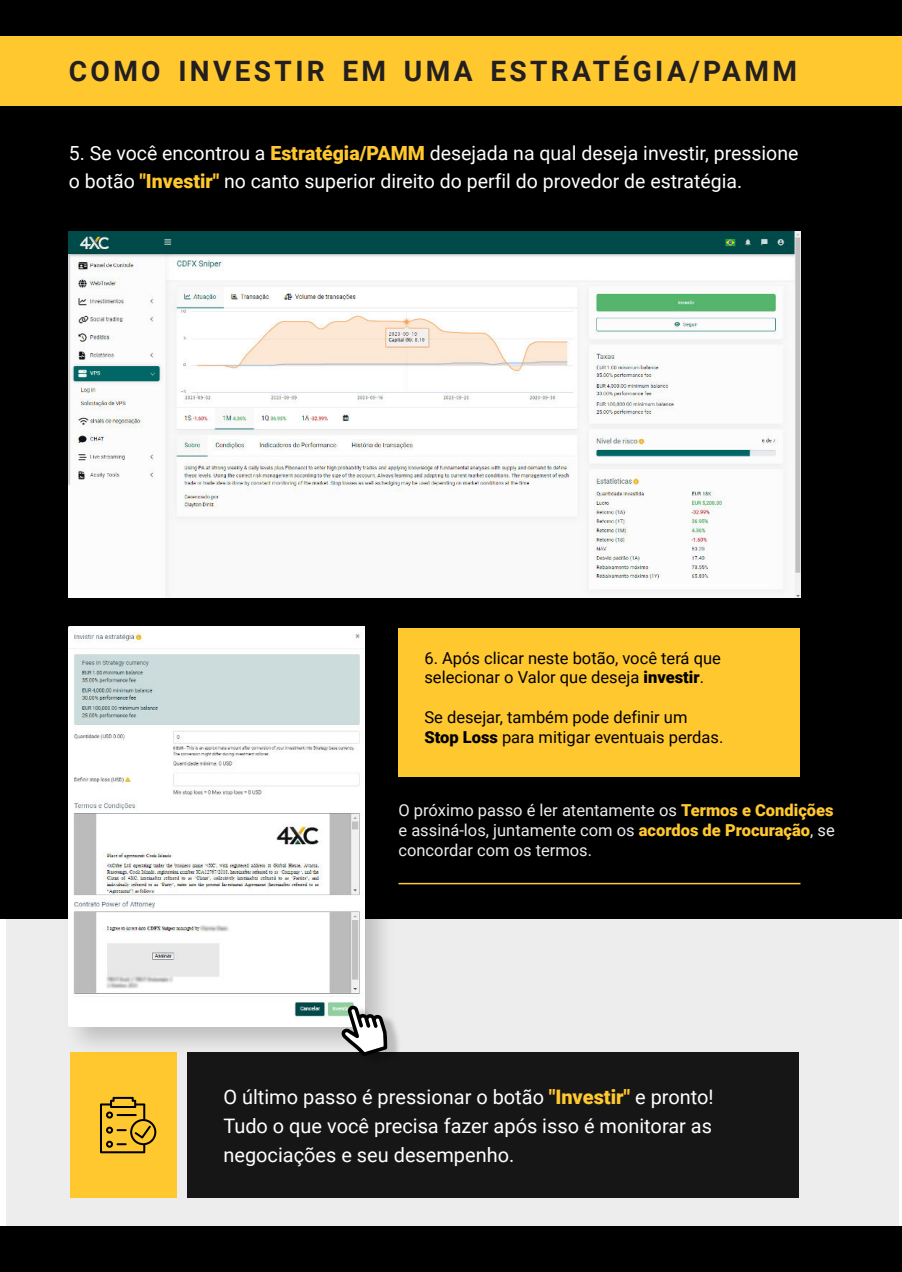
<style>
.page{position:relative;width:902px;height:1272px;background:#fff}
.page>*{position:absolute;margin:0;border:0;box-sizing:border-box;transform-origin:0 0}
.t1{font:700 28.05px "Roboto";letter-spacing:.12em;color:#231f20}
.t2{font:19.95px/29.2px "Roboto";color:#fff;text-align:justify}
.t3{font:19.5px/28.5px "Roboto";color:#fff}
.t4{font:16.5px/19.8px "Roboto";color:#000}
.t5{font:16.5px/19.8px "Roboto";color:#ededee;text-align:justify}
.s1{font-weight:900;color:#ffc82f}
.s2{font-weight:900}
</style>
<div class="page">
<div style="left:6px;top:919px;width:893px;height:325px;background:#ededee"></div>
<div style="left:0;top:106px;width:902px;height:813px;background:#000"></div>
<div style="left:0;top:0;width:902px;height:81px;background:#000"></div>
<div style="left:0;top:36px;width:902px;height:70px;background:#ffc82f"></div>
<div style="left:0;top:1226px;width:902px;height:46px;background:#000"></div>
<div style="left:398px;top:628px;width:402px;height:149px;background:#ffc82f"></div>
<img style="left:69px;top:231px;width:731px;height:366px">
<div style="left:188px;top:1052px;width:611px;height:145px;background:#161616"></div>
<div style="left:70px;top:1052px;width:107px;height:145px;background:#ffc82f"></div>
<svg style="left:100px;top:1097px;width:56px;height:56px"></svg>
<hr style="left:398px;top:883px;width:402px;height:1px;background:#ffc82f">
<img style="left:55px;top:611px;width:348px;height:454px">
<img style="left:69px;top:626px;width:295px;height:400px">
<img style="left:343px;top:1003px;width:60px;height:62px">
<svg style="left:341px;top:1005px;width:46px;height:51px"></svg>
<h1 class="t1" style="left:69px;top:55px;width:730px">COMO INVESTIR EM UMA ESTRATÉGIA/PAMM</h1>
<p class="t3" style="left:69px;top:140px;width:731px">5. Se você encontrou a <span class="s1">Estratégia/PAMM</span> desejada na qual deseja investir, pressione o botão <span class="s1">"Investir"</span> no canto superior direito do perfil do provedor de estratégia.</p>
<p class="t4" style="left:424px;top:649px;width:298px">6. Após clicar neste botão, você terá que selecionar o Valor que deseja <span class="s2">investir</span>.</p>
<p class="t4" style="left:424px;top:708px;width:300px">Se desejar, também pode definir um<br><span class="s2">Stop Loss</span> para mitigar eventuais perdas.</p>
<p class="t5" style="left:398px;top:802px;width:438px">O próximo passo é ler atentamente os <span class="s1">Termos e Condições </span>e assiná-los, juntamente com os <span class="s1">acordos de Procuração</span>, se concordar com os termos.</p>
<p class="t2" style="left:223px;top:1083px;width:492px">O último passo é pressionar o botão <span class="s1">"Investir"</span> e pronto!<br>Tudo o que você precisa fazer após isso é monitorar as negociações e seu desempenho.</p>
</div>
